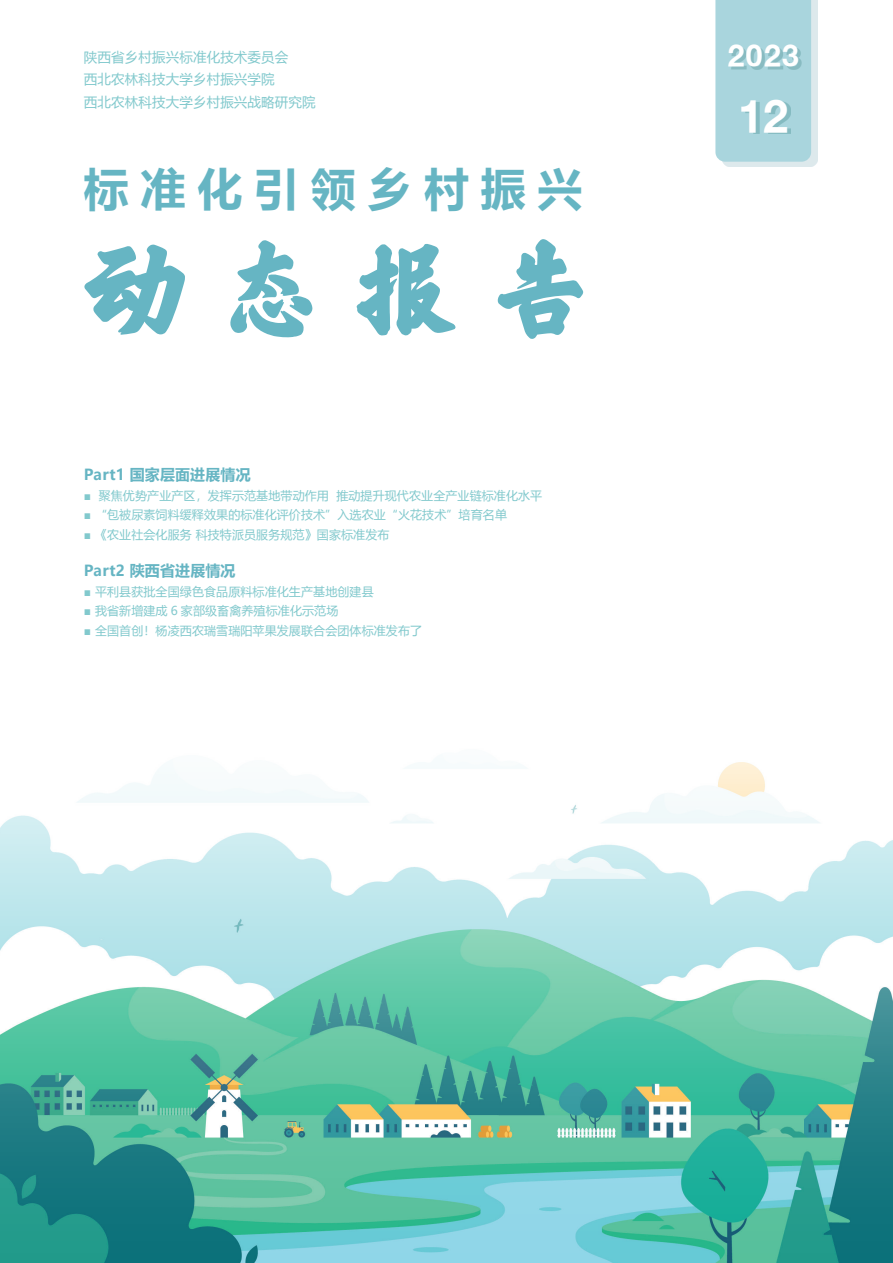
<style>
.page{position:relative;width:893px;height:1263px;background:#fff}
.page>*{position:absolute;margin:0;border:0;box-sizing:border-box;transform-origin:0 0}
.t1{font:105px "FZBANGSHUXINGJW GB1 0";color:#66b5c3}
.t2{font:700 45px "Microsoft Ya Hei";letter-spacing:.26em;color:#66b5c3}
.t3{font:700 45px "Helvetica Neue";color:#fff}
.t4{font:700 30px "Helvetica Neue";color:#fff}
.t5{font:700 15.15px "Microsoft Ya Hei";letter-spacing:.01em;color:#66b5c3}
.t6{font:13.65px "Microsoft Ya Hei";letter-spacing:.01em;color:#82c9cd}
.t7{font:12.15px "Microsoft Ya Hei";letter-spacing:.01em;color:#82c9cd}
.s1{font-weight:700}
</style>
<div class="page">
<img style="left:0;top:762px;width:893px;height:501px">
<div style="left:722px;top:0;width:96px;height:167px;background:#dde9ec"></div>
<div style="left:715px;top:0;width:96px;height:162px;background:#a9d5dd"></div>
<div style="left:731px;top:48px;width:70px;height:22px;background:#7db3b8;opacity:.75"></div>
<div style="left:745px;top:102px;width:46px;height:32px;background:#79b3b8;opacity:.75"></div>
<p class="t6" style="left:84px;top:47px;width:206px">陕西省乡村振兴标准化技术委员会</p>
<p class="t6" style="left:84px;top:70px;width:192px">西北农林科技大学乡村振兴学院</p>
<p class="t6" style="left:84px;top:92px;width:233px">西北农林科技大学乡村振兴战略研究院</p>
<p class="t2" style="left:84px;top:157px;width:500px">标准化引领乡村振兴</p>
<p class="t1" style="left:84px;top:231px;width:513px">动态报告</p>
<p class="t5" style="left:84px;top:464px;width:168px">Part1 国家层面进展情况</p>
<p class="t7" style="left:84px;top:487px;width:460px"><span class="s1">■</span> 聚焦优势产业产区，发挥示范基地带动作用 推动提升现代农业全产业链标准化水平</p>
<p class="t7" style="left:84px;top:507px;width:425px"><span class="s1">■</span> “包被尿素饲料缓释效果的标准化评价技术”入选农业“火花技术”培育名单</p>
<p class="t7" style="left:84px;top:526px;width:307px"><span class="s1">■</span> 《农业社会化服务 科技特派员服务规范》国家标准发布</p>
<p class="t5" style="left:84px;top:560px;width:153px">Part2 陕西省进展情况</p>
<p class="t7" style="left:84px;top:583px;width:291px"><span class="s1">■</span> 平利县获批全国绿色食品原料标准化生产基地创建县</p>
<p class="t7" style="left:84px;top:603px;width:256px"><span class="s1">■</span> 我省新增建成 6 家部级畜禽养殖标准化示范场</p>
<p class="t7" style="left:84px;top:622px;width:340px"><span class="s1">■</span> 全国首创！杨凌西农瑞雪瑞阳苹果发展联合会团体标准发布了</p>
<p class="t4" style="left:728px;top:37px;width:73px">2023</p>
<p class="t3" style="left:738px;top:88px;width:52px">12</p>
</div>
